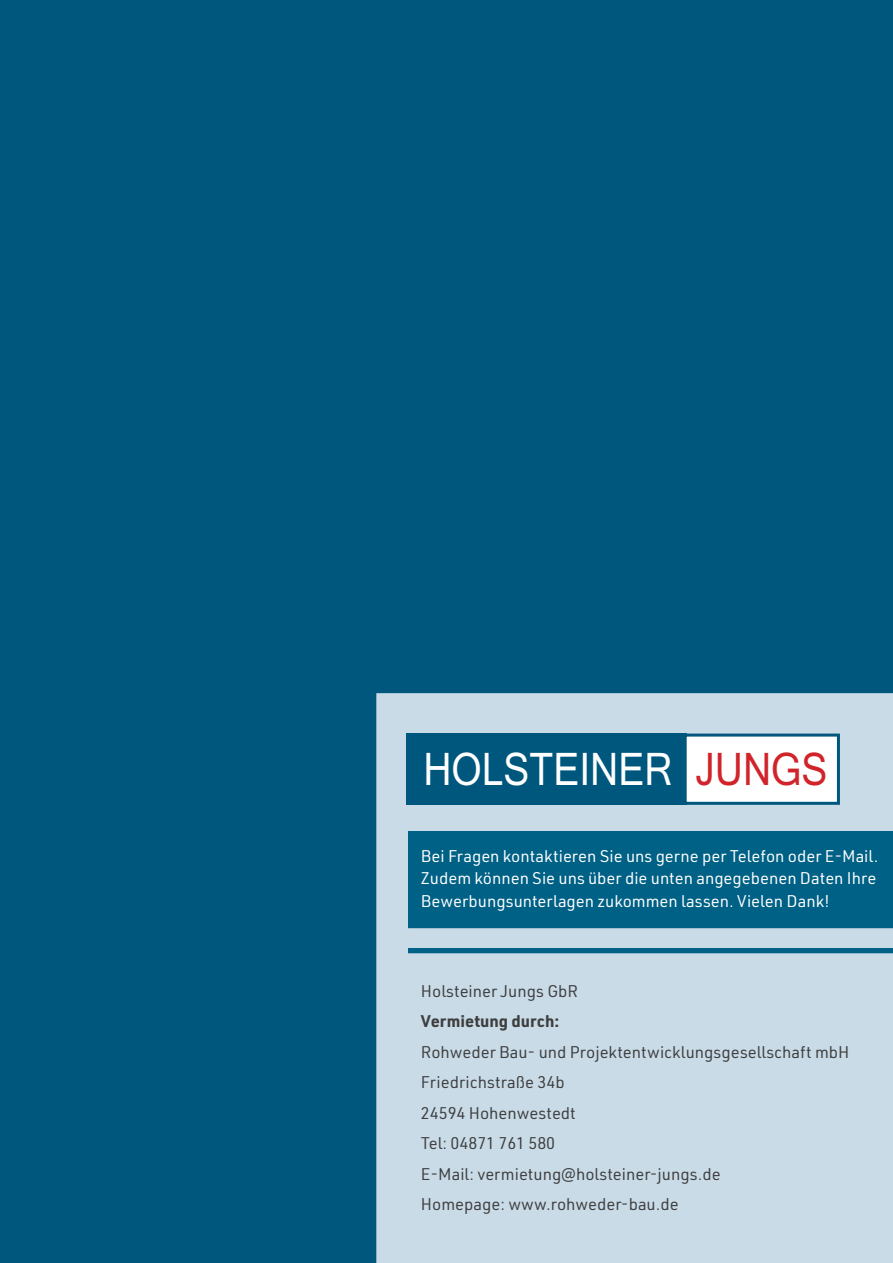
<style>
.page{position:relative;width:893px;height:1263px;background:#00577d}
.page>*{position:absolute;margin:0;border:0;box-sizing:border-box;transform-origin:0 0}
.t1{font:44.85px "Microsoft Sans Serif";color:#fff;scale:.87 1}
.t2{font:16.5px/30.5px "URWDIN";color:#3e3e3f}
.t3{font:16.5px/22.5px "URWDIN";color:#fff;text-align:justify}
.t4{font:700 16.5px "URWDIN";color:#3e3e3f}
.s1{color:#d1232a}
</style>
<div class="page">
<div style="left:376px;top:693px;width:517px;height:570px;background:#c8dbe7"></div>
<div style="left:408px;top:831px;width:485px;height:97px;background:#006186"></div>
<hr style="left:408px;top:949px;width:485px;height:4px;background:#006186">
<div style="left:406px;top:733px;width:281px;height:72px;background:#00577d"></div>
<div style="left:685px;top:735px;width:153px;height:68px;background:#fff"></div>
<div style="left:684px;top:733px;width:156px;height:72px;border:3px solid #00577d"></div>
<h1 class="t1" style="left:423px;top:740px;width:466px">HOLSTEINER <span class="s1">JUNGS</span></h1>
<p class="t3" style="left:421px;top:844px;width:459px">Bei Fragen kontaktieren Sie uns gerne per Telefon oder E-Mail.<br>Zudem können Sie uns über die unten angegebenen Daten Ihre Bewerbungsunterlagen zukommen lassen. Vielen Dank!</p>
<p class="t2" style="left:421px;top:975px;width:159px">Holsteiner Jungs GbR</p>
<p class="t4" style="left:421px;top:1010px;width:140px">Vermietung durch:</p>
<p class="t2" style="left:421px;top:1036px;width:430px">Rohweder Bau- und Projektentwicklungsgesellschaft mbH<br>Friedrichstraße 34b<br>24594 Hohenwestedt<br>Tel: 04871 761 580<br>E-Mail: vermietung@holsteiner-jungs.de<br>Homepage: www.rohweder-bau.de</p>
</div>
